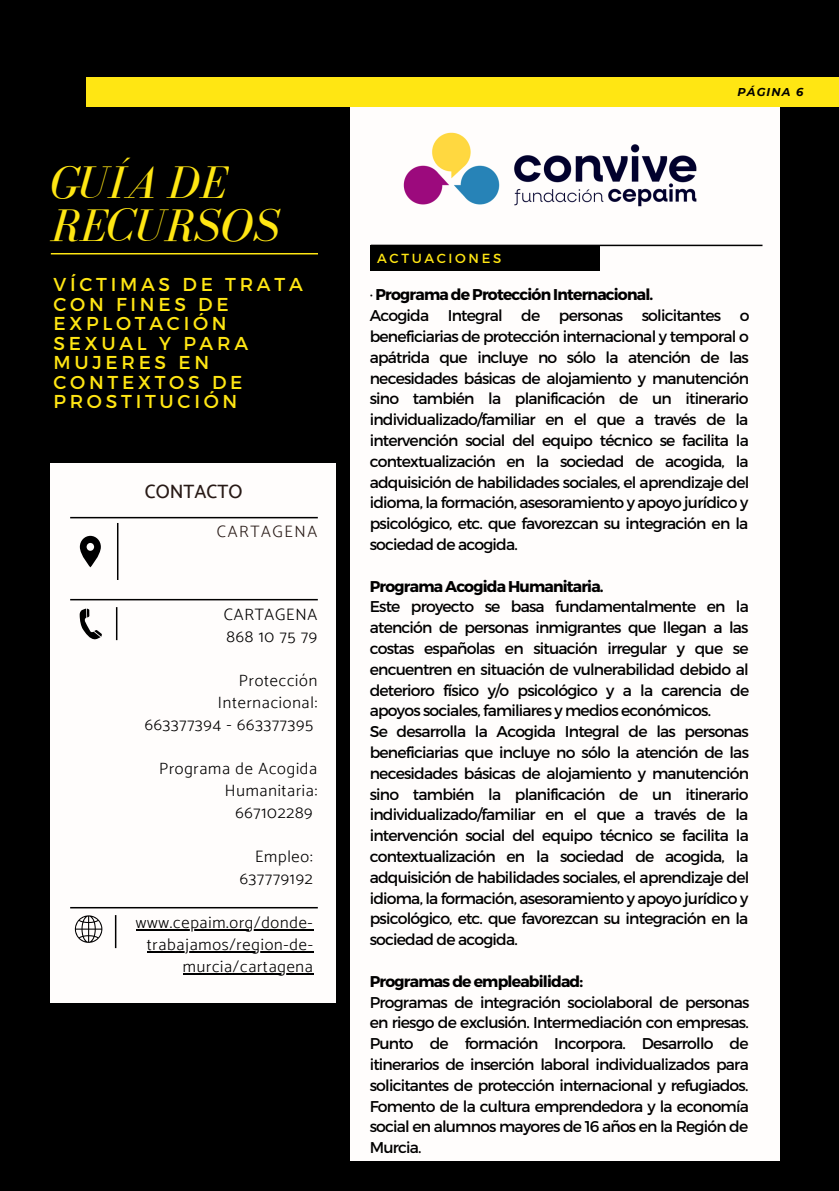
<style>
.page{position:relative;width:839px;height:1191px;background:#fff}
.page>*{position:absolute;margin:0;border:0;box-sizing:border-box;transform-origin:0 0}
.t1{font:italic 47px/43.6px "Bodoni FLF";color:#ffe613}
.t2{font:500 19.2px "Catamaran";color:#281a16}
.t3{font:18.6px/19.6px "Montserrat";letter-spacing:.2em;color:#ffe613}
.t4{font:300 16.6px/22px "Catamaran";letter-spacing:.045em;color:#000;text-align:right}
.t5{font:300 16.6px "Catamaran";letter-spacing:.1em;color:#281a16}
.t6{font:15.6px/20.8px "Montserrat";letter-spacing:-.05em;color:#000}
.t7{font:700 15.6px "Montserrat";letter-spacing:-.05em;color:#000}
.t8{font:13.2px "Montserrat";letter-spacing:.2em;color:#ffe613}
.t9{font:italic 700 11.4px "Montserrat";letter-spacing:.1em;color:#000}
.s1{font-weight:700}
</style>
<div class="page">
<div style="left:0;top:0;width:838px;height:1191px;background:#000"></div>
<div style="left:351px;top:103px;width:429px;height:1057px;background:#fffdfc"></div>
<hr style="left:371px;top:245px;width:391px;height:1px;background:#000">
<div style="left:87px;top:77px;width:751px;height:30px;background:#ffe613"></div>
<div style="left:370px;top:245px;width:229px;height:26px;background:#000"></div>
<div style="left:51px;top:463px;width:285px;height:540px;background:#fffdfc"></div>
<hr style="left:51px;top:253px;width:267px;height:1px;background:#ffe613">
<img style="left:403px;top:132px;width:294px;height:75px">
<hr style="left:70px;top:517px;width:248px;height:1px;background:#000">
<svg style="left:80px;top:536px;width:21px;height:31px"></svg>
<hr style="left:70px;top:599px;width:248px;height:1px;background:#000">
<hr style="left:70px;top:907px;width:248px;height:1px;background:#000">
<hr style="left:117px;top:523px;width:1px;height:57px;background:#000">
<hr style="left:116px;top:607px;width:1px;height:33px;background:#000">
<hr style="left:136px;top:929px;width:177px;height:2px;background:#000">
<hr style="left:147px;top:951px;width:166px;height:2px;background:#000">
<hr style="left:183px;top:973px;width:130px;height:2px;background:#000">
<hr style="left:115px;top:915px;width:1px;height:33px;background:#000">
<svg style="left:80px;top:609px;width:22px;height:31px"></svg>
<svg style="left:74px;top:915px;width:29px;height:28px"></svg>
<h1 class="t1" style="left:51px;top:160px;width:230px">GUÍA DE<br>RECURSOS</h1>
<p class="t3" style="left:53px;top:274px;width:251px">VÍCTIMAS DE TRATA<br>CON FINES DE<br>EXPLOTACIÓN<br>SEXUAL Y PARA<br>MUJERES EN<br>CONTEXTOS DE<br>PROSTITUCIÓN</p>
<p class="t2" style="left:145px;top:480px;width:99px">CONTACTO</p>
<p class="t5" style="left:217px;top:522px;width:102px">CARTAGENA</p>
<p class="t4" style="left:224px;top:603px;width:95px;text-align:left">CARTAGENA<br>868 10 75 79</p>
<p class="t4" style="left:145px;top:669px;width:174px">Protección<br>Internacional:<br>663377394 - 663377395</p>
<p class="t4" style="left:159px;top:757px;width:160px">Programa de Acogida<br>Humanitaria:<br>667102289</p>
<p class="t4" style="left:240px;top:845px;width:74px">Empleo:<br>637779192</p>
<p class="t4" style="left:136px;top:911px;width:179px">www.cepaim.org/donde&shy;trabajamos/region-de&shy;murcia/cartagena</p>
<p class="t8" style="left:377px;top:249px;width:125px">ACTUACIONES</p>
<p class="t9" style="left:737px;top:85px;width:67px">PÁGINA 6</p>
<p class="t6" style="left:370px;top:284px;width:381px">· <span class="s1">Programa de Protección Internacional.<br></span>Acogida Integral de personas solicitantes o beneficiarias de protección internacional y temporal o apátrida que incluye no sólo la atención de las necesidades básicas de alojamiento y manutención sino también la planificación de un itinerario individualizado/familiar en el que a través de la intervención social del equipo técnico se facilita la contextualización en la sociedad de acogida, la adquisición de habilidades sociales, el aprendizaje del idioma, la formación, asesoramiento y apoyo jurídico y psicológico, etc. que favorezcan su integración en la sociedad de acogida.</p>
<p class="t7" style="left:370px;top:576px;width:235px">Programa Acogida Humanitaria.</p>
<p class="t6" style="left:370px;top:596px;width:381px">Este proyecto se basa fundamentalmente en la atención de personas inmigrantes que llegan a las costas españolas en situación irregular y que se encuentren en situación de vulnerabilidad debido al deterioro físico y/o psicológico y a la carencia de apoyos sociales, familiares y medios económicos.<br>Se desarrolla la Acogida Integral de las personas beneficiarias que incluye no sólo la atención de las necesidades básicas de alojamiento y manutención sino también la planificación de un itinerario individualizado/familiar en el que a través de la intervención social del equipo técnico se facilita la contextualización en la sociedad de acogida, la adquisición de habilidades sociales, el aprendizaje del idioma, la formación, asesoramiento y apoyo jurídico y psicológico, etc. que favorezcan su integración en la sociedad de acogida.</p>
<p class="t7" style="left:370px;top:971px;width:215px">Programas de empleabilidad:</p>
<p class="t6" style="left:370px;top:991px;width:381px;text-align:justify">Programas de integración sociolaboral de personas en riesgo de exclusión. Intermediación con empresas.<br>Punto de formación Incorpora. Desarrollo de itinerarios de inserción laboral individualizados para solicitantes de protección internacional y refugiados.<br>Fomento de la cultura emprendedora y la economía social en alumnos mayores de 16 años en la Región de Murcia.</p>
</div>
